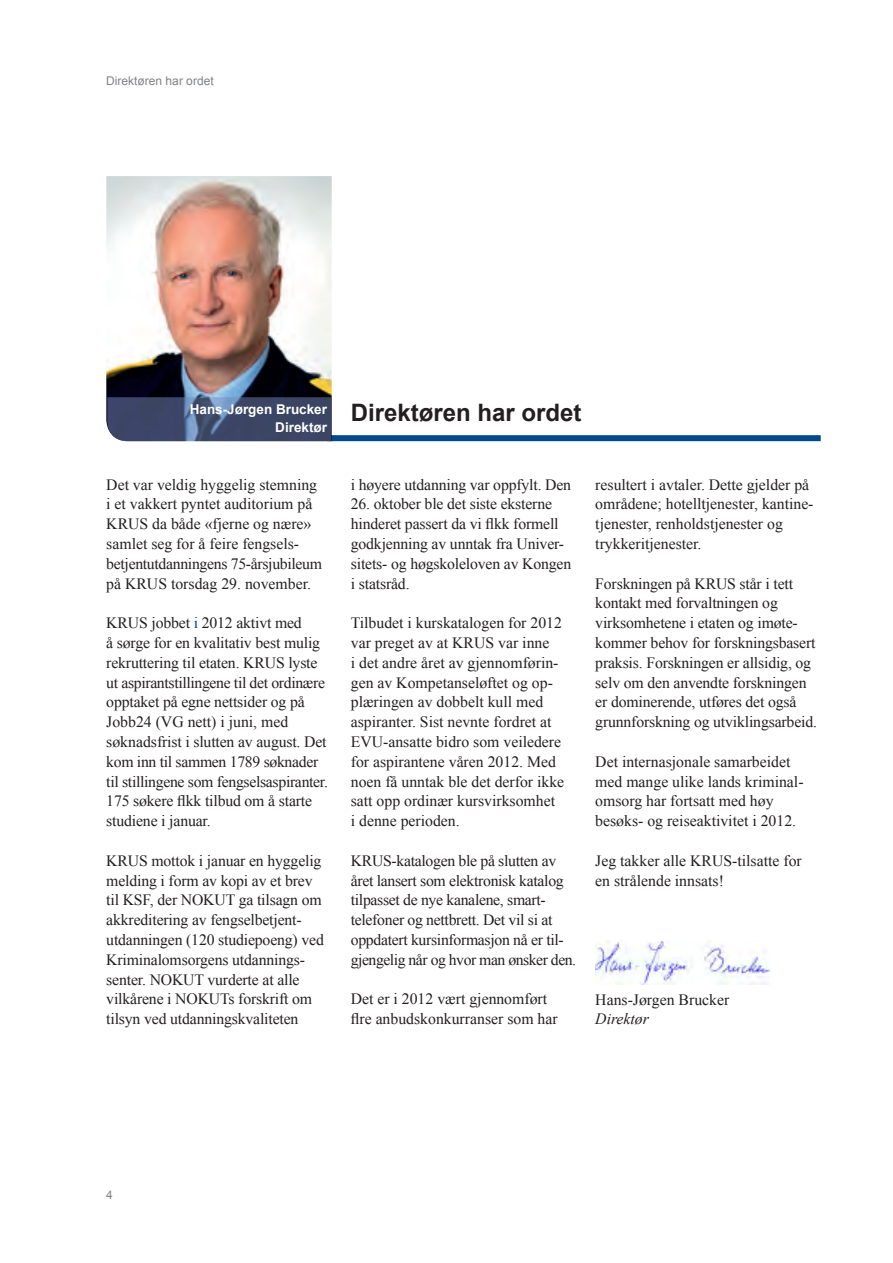
<style>
.page{position:relative;width:893px;height:1263px;background:#fff}
.page>*{position:absolute;margin:0;border:0;box-sizing:border-box;transform-origin:0 0}
.t1{font:700 24px "Arial";color:#231f20}
.t2{font:15.75px/19.8px "Times New Roman";letter-spacing:-.01em;color:#231f20}
.t3{font:italic 15.75px "Times New Roman";color:#231f20}
.t4{font:700 13.5px "Arial";color:#fff}
.t5{font:12px "Arial";color:#808285}
.s1{color:#01488f}
</style>
<div class="page">
<div style="left:327px;top:435px;width:494px;height:6px;background:#01488f"></div>
<img style="left:595px;top:941px;width:175px;height:44px">
<img style="left:106px;top:176px;width:226px;height:265px">
<svg style="left:107px;top:397px;width:224px;height:44px;background:#424e6f"></svg>
<p class="t5" style="left:106px;top:73px;width:109px">Direktøren har ordet</p>
<p class="t4" style="left:190px;top:400px;width:139px">Hans-Jørgen Brucker</p>
<h1 class="t1" style="left:275px;top:397px;width:308px"><sub>Direktør</sub> Direktøren har ordet</h1>
<p class="t2" style="left:106px;top:474px;width:217px">Det var veldig hyggelig stemning i et vakkert pyntet auditorium på<br>KRUS da både «fjerne og nære» samlet seg for å feire fengsels&shy;betjentutdanningens 75-årsjubileum på KRUS torsdag 29. november.</p>
<p class="t2" style="left:106px;top:613px;width:223px">KRUS jobbet <span class="s1">i</span> 2012 aktivt med<br>å sørge for en kvalitativ best mulig rekruttering til etaten. KRUS lyste ut aspirantstillingene til det ordinære opptaket på egne nettsider og på Jobb24 (VG nett) i juni, med søknadsfrist i slutten av august. Det kom inn til sammen 1789 søknader til stillingene som fengselsaspiranter.<br>175 søkere fikk tilbud om å starte studiene i januar.</p>
<p class="t2" style="left:106px;top:850px;width:219px">KRUS mottok i januar en hyggelig melding i form av kopi av et brev til KSF, der NOKUT ga tilsagn om akkreditering av fengselbetjent&shy;utdanningen (120 studiepoeng) ved<br>Kriminalomsorgens utdannings&shy;senter. NOKUT vurderte at alle vilkårene i NOKUTs forskrift om tilsyn ved utdanningskvaliteten</p>
<p class="t2" style="left:351px;top:474px;width:222px">i høyere utdanning var oppfylt. Den</p>
<p class="t2" style="left:351px;top:494px;width:222px">26. oktober ble det siste eksterne hinderet passert da vi fikk formell godkjenning av unntak fra Univer&shy;sitets- og høgskoleloven av Kongen i statsråd.</p>
<p class="t2" style="left:351px;top:613px;width:215px">Tilbudet i kurskatalogen for 2012 var preget av at KRUS var inne<br>i det andre året av gjennomførin&shy;gen av Kompetanseløftet og op&shy;plæringen av dobbelt kull med aspiranter. Sist nevnte fordret at<br>EVU-ansatte bidro som veiledere for aspirantene våren 2012. Med noen få unntak ble det derfor ikke satt opp ordinær kursvirksomhet<br>i denne perioden.</p>
<p class="t2" style="left:351px;top:850px;width:227px">KRUS-katalogen ble på slutten av året lansert som elektronisk katalog tilpasset de nye kanalene, smart&shy;telefoner og nettbrett. Det vil si at oppdatert kursinformasjon nå er til&shy;gjengelig når og hvor man ønsker den.</p>
<p class="t2" style="left:351px;top:989px;width:208px">Det er i 2012 vært gjennomført fire anbudskonkurranser som har</p>
<p class="t2" style="left:595px;top:474px;width:220px">resultert i avtaler. Dette gjelder på områdene; hotelltjenester, kantine&shy;tjenester, renholdstjenester og trykkeritjenester.</p>
<p class="t2" style="left:595px;top:573px;width:223px">Forskningen på KRUS står i tett kontakt med forvaltningen og virksomhetene i etaten og imøte&shy;kommer behov for forskningsbasert praksis. Forskningen er allsidig, og selv om den anvendte forskningen er dominerende, utføres det også grunnforskning og utviklingsarbeid.</p>
<p class="t2" style="left:595px;top:751px;width:210px">Det internasjonale samarbeidet med mange ulike lands kriminal&shy;omsorg har fortsatt med høy besøks- og reiseaktivitet i 2012.</p>
<p class="t2" style="left:595px;top:850px;width:208px">Jeg takker alle KRUS-tilsatte for en strålende innsats!</p>
<p class="t2" style="left:595px;top:989px;width:135px">Hans-Jørgen Brucker</p>
<p class="t3" style="left:595px;top:1008px;width:55px">Direktør</p>
<p class="t5" style="left:106px;top:1187px;width:8px">4</p>
</div>
